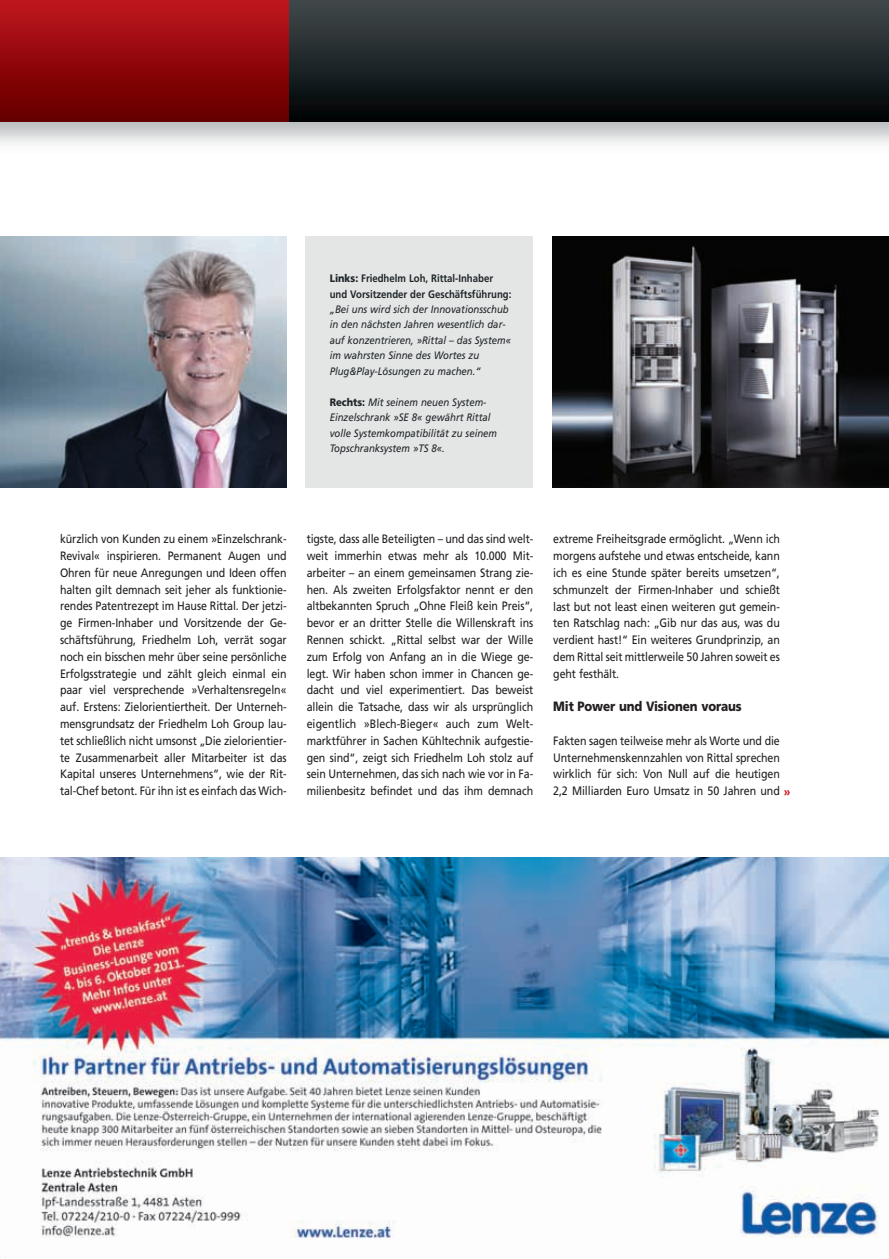
<style>
.page{position:relative;width:889px;height:1259px;background:#fff}
.page>*{position:absolute;margin:0;border:0;box-sizing:border-box;transform-origin:0 0}
.t1{font:900 13.5px "Frutiger";letter-spacing:-.01em;color:#231f20;scale:.87 1}
.t2{font:12.15px/16.8px "Frutiger";letter-spacing:-.01em;color:#231f20;text-align:justify;scale:.88 1}
.t3{font:italic 10.8px/15.5px "Frutiger";color:#1f2629;scale:.89 1}
.t4{font:700 10.8px/15.5px "Frutiger";color:#1f2629;scale:.89 1}
.s1{font-weight:900}
.s2{font-weight:900;font-style:normal}
.s3{font-weight:700;font-size:12.3px;color:#cf1a20}
</style>
<div class="page">
<img style="left:0;top:121px;width:889px;height:23px">
<div style="left:0;top:0;width:889px;height:121px;background:linear-gradient(to bottom,#424a4d,#000305)"></div>
<div style="left:0;top:0;width:288px;height:121px;background:linear-gradient(to bottom,#bf151d,#640000)"></div>
<img style="left:0;top:858px;width:889px;height:399px">
<img style="left:0;top:236px;width:287px;height:252px">
<div style="left:305px;top:236px;width:228px;height:252px;background:#e4e5e5"></div>
<img style="left:552px;top:236px;width:337px;height:252px">
<p class="t4" style="left:330px;top:271px;width:206px"><span class="s1">Links:</span> Friedhelm Loh, Rittal-Inhaber und Vorsitzender der Geschäftsführung:</p>
<p class="t3" style="left:330px;top:302px;width:205px">„Bei uns wird sich der Innovationsschub in den nächsten Jahren wesentlich dar&shy;auf konzentrieren, »Rittal – das System« im wahrsten Sinne des Wortes zu Plug&amp;Play-Lösungen zu machen.“</p>
<p class="t3" style="left:330px;top:395px;width:190px"><span class="s2">Rechts:</span> Mit seinem neuen System-Einzelschrank »SE 8« gewährt Rittal volle Systemkompatibilität zu seinem Topschranksystem »TS 8«.</p>
<p class="t2" style="left:60px;top:531px;width:259px">kürzlich von Kunden zu einem »Einzelschrank-Revival« inspirieren. Permanent Augen und Ohren für neue Anregungen und Ideen offen halten gilt demnach seit jeher als funktionie&shy;rendes Patentrezept im Hause Rittal. Der jetzi&shy;ge Firmen-Inhaber und Vorsitzende der Ge&shy;schäftsführung, Friedhelm Loh, verrät sogar noch ein bisschen mehr über seine persönliche Erfolgsstrategie und zählt gleich einmal ein paar viel versprechende »Verhaltensregeln« auf. Erstens: Zielorientiertheit. Der Unterneh&shy;mensgrundsatz der Friedhelm Loh Group lau&shy;tet schließlich nicht umsonst „Die zielorientier&shy;te Zusammenarbeit aller Mitarbeiter ist das Kapital unseres Unternehmens“, wie der Rit&shy;tal-Chef betont. Für ihn ist es einfach das Wich-</p>
<p class="t2" style="left:307px;top:532px;width:259px">tigste, dass alle Beteiligten – und das sind welt&shy;weit immerhin etwas mehr als 10.000 Mit - arbeiter – an einem gemeinsamen Strang zie&shy;hen. Als zweiten Erfolgsfaktor nennt er den altbekannten Spruch „Ohne Fleiß kein Preis“, bevor er an dritter Stelle die Willenskraft ins Rennen schickt. „Rittal selbst war der Wille zum Erfolg von Anfang an in die Wiege ge&shy;legt. Wir haben schon immer in Chancen ge&shy;dacht und viel experimentiert. Das beweist allein die Tatsache, dass wir als ursprünglich eigentlich »Blech-Bieger« auch zum Welt&shy;marktführer in Sachen Kühltechnik aufgestie&shy;gen sind“, zeigt sich Friedhelm Loh stolz auf sein Unternehmen, das sich nach wie vor in Fa&shy;milienbesitz befindet und das ihm demnach</p>
<p class="t2" style="left:553px;top:532px;width:259px">extreme Freiheitsgrade ermöglicht. „Wenn ich morgens aufstehe und etwas entscheide, kann ich es eine Stunde später bereits umsetzen“, schmunzelt der Firmen-Inhaber und schießt last but not least einen weiteren gut gemein&shy;ten Ratschlag nach: „Gib nur das aus, was du verdient hast!“ Ein weiteres Grundprinzip, an dem Rittal seit mittlerweile 50 Jahren soweit es geht festhält.</p>
<p class="t1" style="left:553px;top:701px;width:218px">Mit Power und Visionen voraus</p>
<p class="t2" style="left:553px;top:733px;width:271px;text-align:left">Fakten sagen teilweise mehr als Worte und die Unternehmenskennzahlen von Rittal sprechen wirklich für sich: Von Null auf die heutigen 2,2 Milliarden Euro Umsatz in 50 Jahren und <span class="s3">»</span></p>
</div>
